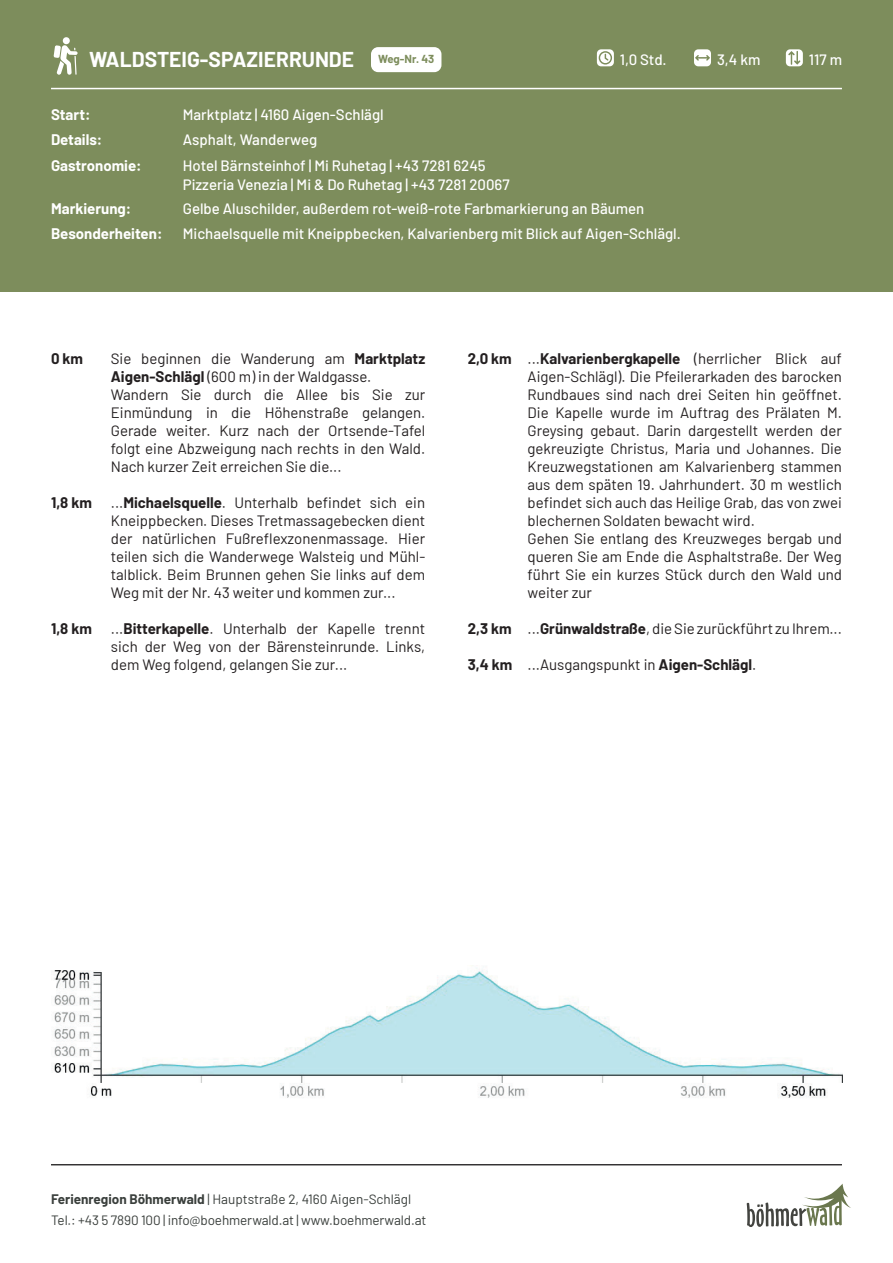
<style>
.page{position:relative;width:893px;height:1263px;background:#fff}
.page>*{position:absolute;margin:0;border:0;box-sizing:border-box;transform-origin:0 0}
.t1{font:700 21px "Barlow";color:#fff}
.t2{font:15px/18px "Barlow";color:#231f20}
.t3{font:500 15px/19.5px "Barlow";color:#fff}
.t4{font:700 15px "Barlow";color:#fff}
.t5{font:700 15px "Barlow";color:#231f20}
.t6{font:13.5px/21px "Barlow";letter-spacing:-.01em;color:#3a3f3c}
.s1{font-weight:700}
</style>
<div class="page">
<svg style="left:747px;top:1183px;width:104px;height:44px"></svg>
<img style="left:54px;top:965px;width:789px;height:133px">
<div style="left:0;top:0;width:893px;height:291px;background:#7d8d5c"></div>
<div style="left:371px;top:47px;width:70px;height:25px;background:#fff;border-radius:7px"></div>
<svg style="left:597px;top:49px;width:17px;height:17px"></svg>
<svg style="left:694px;top:49px;width:17px;height:17px"></svg>
<svg style="left:786px;top:49px;width:17px;height:17px"></svg>
<hr style="left:51px;top:88px;width:791px;height:1px;background:#fff">
<hr style="left:51px;top:1164px;width:791px;height:1px;background:#231f20">
<div style="left:63px;top:37px;width:7px;height:7px;background:#fff;border-radius:50%"></div>
<svg style="left:54px;top:45px;width:24px;height:30px"></svg>
<h1 class="t1" style="left:89px;top:44px;width:347px">WALDSTEIG-SPAZIERRUNDE <sup>Weg-Nr.</sup> <sup>43</sup></h1>
<p class="t3" style="left:620px;top:48px;width:48px">1,0 Std.</p>
<p class="t3" style="left:717px;top:48px;width:45px">3,4 km</p>
<p class="t3" style="left:809px;top:48px;width:35px">117 m</p>
<p class="t4" style="left:51px;top:103px;width:41px">Start:</p>
<p class="t3" style="left:183px;top:103px;width:202px">Marktplatz | 4160 Aigen-Schlägl</p>
<p class="t4" style="left:51px;top:129px;width:53px">Details:</p>
<p class="t3" style="left:183px;top:129px;width:136px">Asphalt, Wanderweg</p>
<p class="t4" style="left:51px;top:154px;width:92px">Gastronomie:</p>
<p class="t3" style="left:183px;top:154px;width:328px">Hotel Bärnsteinhof | Mi Ruhetag | +43 7281 6245<br>Pizzeria Venezia | Mi &amp; Do Ruhetag | +43 7281 20067</p>
<p class="t4" style="left:51px;top:197px;width:82px">Markierung:</p>
<p class="t3" style="left:183px;top:197px;width:463px">Gelbe Aluschilder, außerdem rot-weiß-rote Farbmarkierung an Bäumen</p>
<p class="t4" style="left:51px;top:223px;width:113px">Besonderheiten:</p>
<p class="t3" style="left:183px;top:223px;width:500px">Michaelsquelle mit Kneippbecken, Kalvarienberg mit Blick auf Aigen-Schlägl.</p>
<p class="t5" style="left:51px;top:347px;width:34px">0 km</p>
<p class="t2" style="left:111px;top:348px;width:316px">Sie beginnen die Wanderung am <span class="s1">Marktplatz Aigen-Schlägl</span> (600 m) in der Waldgasse.<br>Wandern Sie durch die Allee bis Sie zur Einmündung in die Höhenstraße gelangen.<br>Gerade weiter. Kurz nach der Ortsende-Tafel folgt eine Abzweigung nach rechts in den Wald.<br>Nach kurzer Zeit erreichen Sie die...</p>
<p class="t5" style="left:51px;top:491px;width:42px">1,8 km</p>
<p class="t2" style="left:111px;top:492px;width:316px;text-align:justify">...<span class="s1">Michaelsquelle</span>. Unterhalb befindet sich ein Kneippbecken. Dieses Tretmassagebecken dient der natürlichen Fußreflexzonenmassage. Hier teilen sich die Wanderwege Walsteig und Mühl&shy;talblick. Beim Brunnen gehen Sie links auf dem Weg mit der Nr. 43 weiter und kommen zur...</p>
<p class="t5" style="left:51px;top:618px;width:42px">1,8 km</p>
<p class="t2" style="left:111px;top:619px;width:316px;text-align:justify">...<span class="s1">Bitterkapelle</span>. Unterhalb der Kapelle trennt sich der Weg von der Bärensteinrunde. Links, dem Weg folgend, gelangen Sie zur...</p>
<p class="t2" style="left:528px;top:348px;width:316px;text-indent:-60px"><span class="s1">2,0 km</span> ...<span class="s1">Kalvarienbergkapelle</span> (herrlicher Blick auf Aigen-Schlägl). Die Pfeilerarkaden des barocken Rundbaues sind nach drei Seiten hin geöffnet.<br>Die Kapelle wurde im Auftrag des Prälaten M.<br>Greysing gebaut. Darin dargestellt werden der gekreuzigte Christus, Maria und Johannes. Die Kreuzwegstationen am Kalvarienberg stammen aus dem späten 19. Jahrhundert. 30 m westlich befindet sich auch das Heilige Grab, das von zwei blechernen Soldaten bewacht wird.<br>Gehen Sie entlang des Kreuzweges bergab und queren Sie am Ende die Asphaltstraße. Der Weg führt Sie ein kurzes Stück durch den Wald und weiter zur</p>
<p class="t2" style="left:468px;top:618px;width:376px"><span class="s1">2,3 km</span> ...<span class="s1">Grünwaldstraße</span>, die Sie zurückführt zu Ihrem...</p>
<p class="t2" style="left:468px;top:655px;width:290px"><span class="s1">3,4 km</span> ...Ausgangspunkt in <span class="s1">Aigen-Schlägl</span>.</p>
<p class="t6" style="left:51px;top:1187px;width:377px"><span class="s1">Ferienregion Böhmerwald</span> | Hauptstraße 2, 4160 Aigen-Schlägl<br>Tel.: +43 5 7890 100 | info@boehmerwald.at | www.boehmerwald.at</p>
</div>
